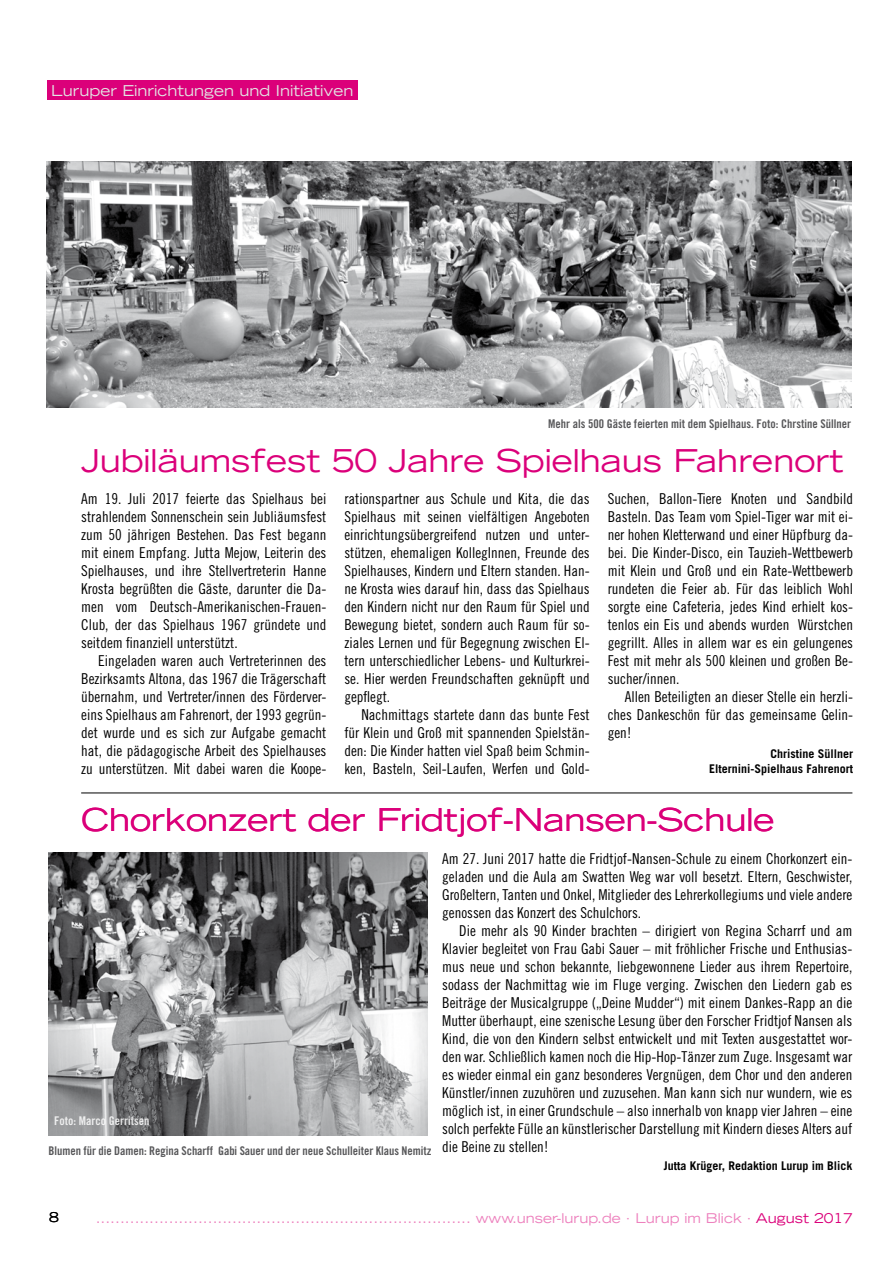
<style>
.page{position:relative;width:893px;height:1263px;background:#fff}
.page>*{position:absolute;margin:0;border:0;box-sizing:border-box;transform-origin:0 0}
.t1{font:expanded 31.5px "Trade Gothic LH";color:#db007a}
.t2{font:15px/18px "Trade Gothic Cond Eighteen";color:#000;text-align:justify}
.t3{font:expanded 15px "Trade Gothic LH";color:#e3e4e4}
.t4{font:expanded 13.5px "Trade Gothic LH";color:#ed80bd}
.t5{font:expanded 13.5px "Trade Gothic LH";color:#000}
.t6{font:12px "Trade Gothic Bold Cond Twenty";color:#58585a}
.t7{font:700 12px/14.4px "Trade Gothic";color:#000;text-align:right}
.t8{font:12px "Trade Gothic Bold Cond Twenty";color:#fff}
.s1{color:#db007a}
</style>
<div class="page">
<img style="left:48px;top:852px;width:380px;height:284px">
<div style="left:47px;top:81px;width:311px;height:19px;background:#db007a"></div>
<img style="left:47px;top:162px;width:804px;height:246px">
<hr style="left:81px;top:792px;width:771px;height:1px;background:#000">
<p class="t3" style="left:51px;top:80px;width:304px">Luruper Einrichtungen und Initiativen</p>
<p class="t6" style="left:548px;top:417px;width:305px">Mehr als 500 Gäste feierten mit dem Spielhaus. Foto: Chrstine Süllner</p>
<h1 class="t1" style="left:81px;top:440px;width:764px">Jubiläumsfest 50 Jahre Spielhaus Fahrenort</h1>
<p class="t2" style="left:81px;top:489px;width:247px">Am 19. Juli 2017 feierte das Spielhaus bei strahlendem Sonnenschein sein Jubliäumsfest zum 50 jährigen Bestehen. Das Fest begann mit einem Empfang. Jutta Mejow, Leiterin des Spielhauses, und ihre Stellvertreterin Hanne Krosta begrüßten die Gäste, darunter die Da&shy;men vom Deutsch-Amerikanischen-Frauen-Club, der das Spielhaus 1967 gründete und seitdem finanziell unterstützt.</p>
<p class="t2" style="left:81px;top:651px;width:247px;text-indent:17px">Eingeladen waren auch Vertreterinnen des Bezirksamts Altona, das 1967 die Trägerschaft übernahm, und Vertreter/innen des Förderver&shy;eins Spielhaus am Fahrenort, der 1993 gegrün&shy;det wurde und es sich zur Aufgabe gemacht hat, die pädagogische Arbeit des Spielhauses zu unterstützen. Mit dabei waren die Koope-</p>
<p class="t2" style="left:344px;top:489px;width:247px">rationspartner aus Schule und Kita, die das Spielhaus mit seinen vielfältigen Angeboten einrichtungsübergreifend nutzen und unter&shy;stützen, ehemaligen KollegInnen, Freunde des Spielhauses, Kindern und Eltern standen. Han&shy;ne Krosta wies darauf hin, dass das Spielhaus den Kindern nicht nur den Raum für Spiel und Bewegung bietet, sondern auch Raum für so&shy;ziales Lernen und für Begegnung zwischen El&shy;tern unterschiedlicher Lebens- und Kulturkrei&shy;se. Hier werden Freundschaften geknüpft und gepflegt.</p>
<p class="t2" style="left:344px;top:705px;width:247px;text-indent:17px">Nachmittags startete dann das bunte Fest für Klein und Groß mit spannenden Spielstän&shy;den: Die Kinder hatten viel Spaß beim Schmin&shy;ken, Basteln, Seil-Laufen, Werfen und Gold-</p>
<p class="t2" style="left:608px;top:489px;width:247px">Suchen, Ballon-Tiere Knoten und Sandbild Basteln. Das Team vom Spiel-Tiger war mit ei&shy;ner hohen Kletterwand und einer Hüpfburg da&shy;bei. Die Kinder-Disco, ein Tauzieh-Wettbewerb mit Klein und Groß und ein Rate-Wettbewerb rundeten die Feier ab. Für das leiblich Wohl sorgte eine Cafeteria, jedes Kind erhielt kos&shy;tenlos ein Eis und abends wurden Würstchen gegrillt. Alles in allem war es ein gelungenes Fest mit mehr als 500 kleinen und großen Be&shy;sucher/innen.</p>
<p class="t2" style="left:608px;top:687px;width:247px;text-indent:17px">Allen Beteiligten an dieser Stelle ein herzli&shy;ches Dankeschön für das gemeinsame Gelin&shy;gen!</p>
<p class="t7" style="left:709px;top:747px;width:145px">Christine Süllner<br>Elternini-Spielhaus Fahrenort</p>
<h1 class="t1" style="left:81px;top:799px;width:695px">Chorkonzert der Fridtjof-Nansen-Schule</h1>
<p class="t8" style="left:54px;top:1114px;width:97px">Foto: Marco Gerritsen</p>
<p class="t6" style="left:48px;top:1143px;width:385px">Blumen für die Damen: Regina Scharff Gabi Sauer und der neue Schulleiter Klaus Nemitz</p>
<p class="t2" style="left:442px;top:849px;width:412px">Am 27. Juni 2017 hatte die Fridtjof-Nansen-Schule zu einem Chorkonzert ein&shy;geladen und die Aula am Swatten Weg war voll besetzt. Eltern, Geschwister, Großeltern, Tanten und Onkel, Mitglieder des Lehrerkollegiums und viele andere genossen das Konzert des Schulchors.</p>
<p class="t2" style="left:442px;top:921px;width:412px;text-indent:17px">Die mehr als 90 Kinder brachten – dirigiert von Regina Scharrf und am Klavier begleitet von Frau Gabi Sauer – mit fröhlicher Frische und Enthusias&shy;mus neue und schon bekannte, liebgewonnene Lieder aus ihrem Repertoire, sodass der Nachmittag wie im Fluge verging. Zwischen den Liedern gab es Beiträge der Musicalgruppe („Deine Mudder“) mit einem Dankes-Rapp an die Mutter überhaupt, eine szenische Lesung über den Forscher Fridtjof Nansen als Kind, die von den Kindern selbst entwickelt und mit Texten ausgestattet wor&shy;den war. Schließlich kamen noch die Hip-Hop-Tänzer zum Zuge. Insgesamt war es wieder einmal ein ganz besonderes Vergnügen, dem Chor und den anderen Künstler/innen zuzuhören und zuzusehen. Man kann sich nur wundern, wie es möglich ist, in einer Grundschule – also innerhalb von knapp vier Jahren – eine solch perfekte Fülle an künstlerischer Darstellung mit Kindern dieses Alters auf die Beine zu stellen!</p>
<p class="t7" style="left:664px;top:1158px;width:190px">Jutta Krüger, Redaktion Lurup im Blick</p>
<p class="t5" style="left:49px;top:1209px;width:11px">8</p>
<p class="t4" style="left:96px;top:1209px;width:6px">.............................................................................</p>
<p class="t4" style="left:476px;top:1209px;width:379px">www. unser-lurup. de · Lurup im Blick · <span class="s1">August 2017</span></p>
</div>
